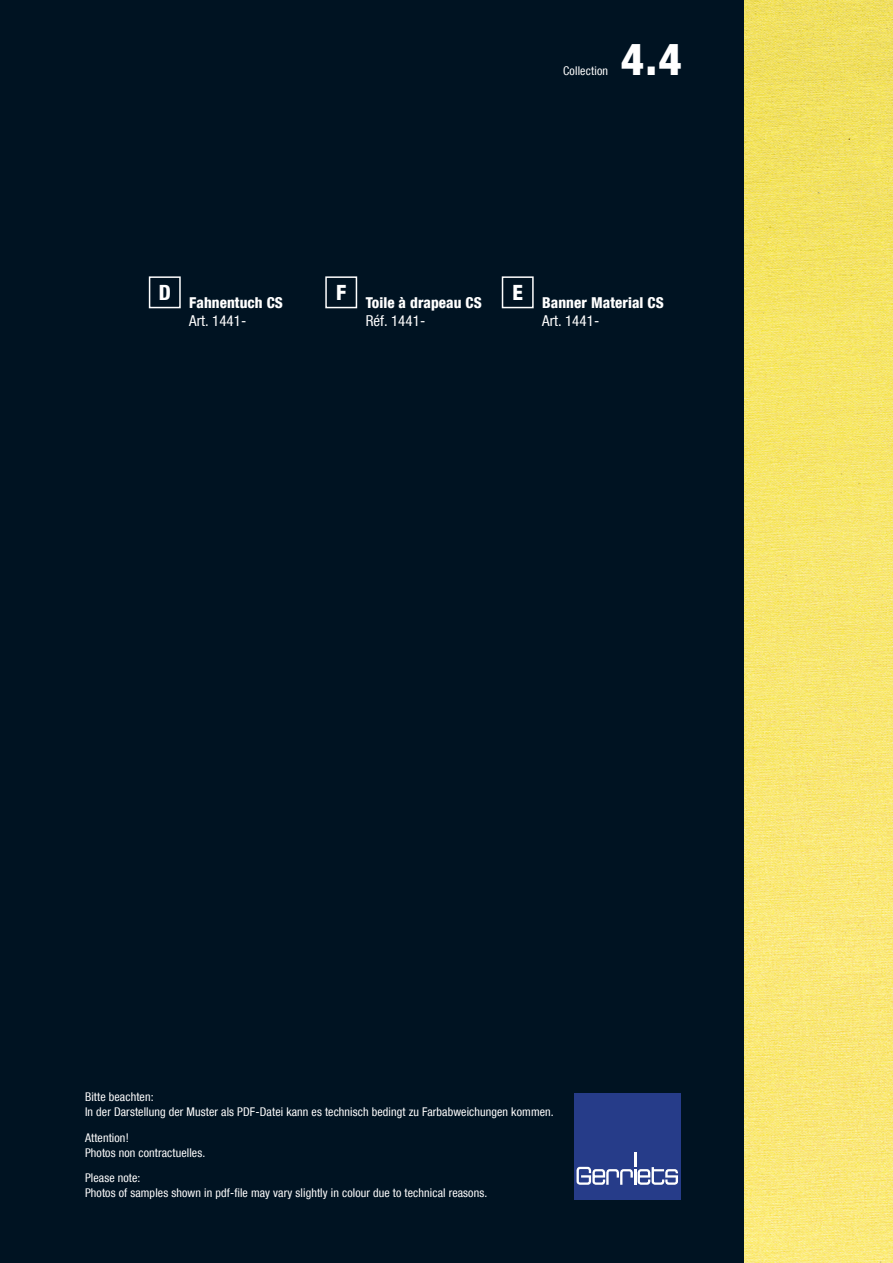
<style>
.page{position:relative;width:893px;height:1263px;background:#001322}
.page>*{position:absolute;margin:0;border:0;box-sizing:border-box;transform-origin:0 0}
.t1{font:800 condensed 45px "Helvetica Neue LT Com";color:#fff}
.t2{font:800 condensed 21px "Helvetica Neue LT Com";color:#fff}
.t3{font:800 condensed 15px "Helvetica Neue LT Com";letter-spacing:.005em;color:#fff}
.t4{font:condensed 15px "Helvetica Neue LT Com";letter-spacing:.005em;color:#fff}
.t5{font:condensed 12px/15px "Helvetica Neue LT Com";letter-spacing:.01em;color:#fff}
</style>
<div class="page">
<img style="left:744px;top:0;width:149px;height:1263px">
<div style="left:149px;top:276px;width:32px;height:32px;border:2px solid #fff"></div>
<div style="left:325px;top:276px;width:32px;height:32px;border:2px solid #fff"></div>
<div style="left:502px;top:276px;width:32px;height:32px;border:2px solid #fff"></div>
<div style="left:574px;top:1093px;width:106px;height:106px;background:#263c89"></div>
<svg style="left:576px;top:1152px;width:102px;height:33px"></svg>
<p class="t5" style="left:563px;top:63px;width:46px">Collection</p>
<h1 class="t1" style="left:621px;top:31px;width:63px">4.4</h1>
<h2 class="t2" style="left:159px;top:279px;width:14px">D</h2>
<h2 class="t2" style="left:336px;top:279px;width:12px">F</h2>
<h2 class="t2" style="left:512px;top:279px;width:12px">E</h2>
<p class="t3" style="left:366px;top:294px;width:118px">Toile à drapeau CS</p>
<p class="t4" style="left:366px;top:312px;width:61px">Réf. 1441-</p>
<p class="t3" style="left:189px;top:294px;width:95px">Fahnentuch CS</p>
<p class="t4" style="left:189px;top:312px;width:59px">Art. 1441-</p>
<p class="t3" style="left:542px;top:294px;width:123px">Banner Material CS</p>
<p class="t4" style="left:542px;top:312px;width:59px">Art. 1441-</p>
<p class="t5" style="left:85px;top:1089px;width:470px">Bitte beachten:<br>In der Darstellung der Muster als PDF-Datei kann es technisch bedingt zu Farbabweichungen kommen.</p>
<p class="t5" style="left:85px;top:1130px;width:122px">Attention!<br>Photos non contractuelles.</p>
<p class="t5" style="left:85px;top:1170px;width:404px">Please note:<br>Photos of samples shown in pdf-file may vary slightly in colour due to technical reasons.</p>
</div>
